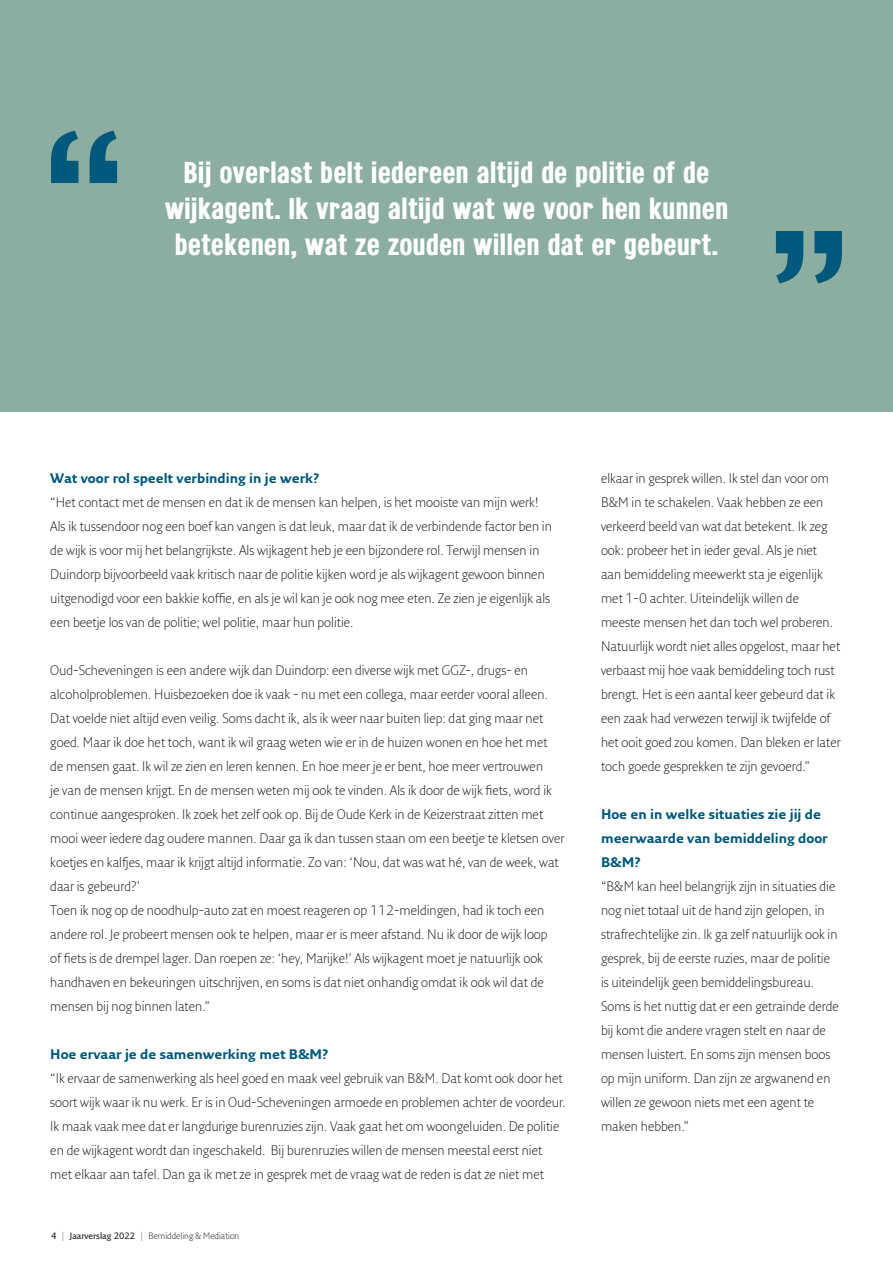
<style>
.page{position:relative;width:893px;height:1263px;background:#fff}
.page>*{position:absolute;margin:0;border:0;box-sizing:border-box;transform-origin:0 0}
.t1{font:700 30px/36px "Meriden";color:#fff;text-align:center}
.t2{font:300 13.5px/24px "Fresco Sans Std";color:#231f20}
.t3{font:700 13.5px/24px "Fresco Sans Std";color:#00597c}
.t4{font:300 9px "Fresco Sans Std";color:#231f20}
.s1{font-weight:600}
</style>
<div class="page">
<div style="left:0;top:0;width:893px;height:411px;background:#8baea1"></div>
<svg style="left:51px;top:131px;width:66px;height:52px"></svg>
<svg style="left:776px;top:231px;width:66px;height:52px"></svg>
<p class="t1" style="left:165px;top:155px;width:565px">Bij overlast belt iedereen altijd de politie of de wijkagent. Ik vraag altijd wat we voor hen kunnen betekenen, wat ze zouden willen dat er gebeurt.</p>
<p class="t3" style="left:50px;top:466px;width:271px">Wat voor rol speelt verbinding in je werk?</p>
<p class="t2" style="left:50px;top:490px;width:503px">“Het contact met de mensen en dat ik de mensen kan helpen, is het mooiste van mijn werk!<br>Als ik tussendoor nog een boef kan vangen is dat leuk, maar dat ik de verbindende factor ben in de wijk is voor mij het belangrijkste. Als wijkagent heb je een bijzondere rol. Terwijl mensen in Duindorp bijvoorbeeld vaak kritisch naar de politie kijken word je als wijkagent gewoon binnen uitgenodigd voor een bakkie koffie, en als je wil kan je ook nog mee eten. Ze zien je eigenlijk als een beetje los van de politie; wel politie, maar hun politie.</p>
<p class="t2" style="left:50px;top:658px;width:516px">Oud-Scheveningen is een andere wijk dan Duindorp: een diverse wijk met GGZ-, drugs- en alcoholproblemen. Huisbezoeken doe ik vaak - nu met een collega, maar eerder vooral alleen.<br>Dat voelde niet altijd even veilig. Soms dacht ik, als ik weer naar buiten liep: dat ging maar net goed. Maar ik doe het toch, want ik wil graag weten wie er in de huizen wonen en hoe het met<br>de mensen gaat. Ik wil ze zien en leren kennen. En hoe meer je er bent, hoe meer vertrouwen<br>je van de mensen krijgt. En de mensen weten mij ook te vinden. Als ik door de wijk fiets, word ik continue aangesproken. Ik zoek het zelf ook op. Bij de Oude Kerk in de Keizerstraat zitten met mooi weer iedere dag oudere mannen. Daar ga ik dan tussen staan om een beetje te kletsen over koetjes en kalfjes, maar ik krijgt altijd informatie. Zo van: ‘Nou, dat was wat hé, van de week, wat daar is gebeurd?’</p>
<p class="t2" style="left:50px;top:898px;width:499px">Toen ik nog op de noodhulp-auto zat en moest reageren op 112-meldingen, had ik toch een andere rol. Je probeert mensen ook te helpen, maar er is meer afstand. Nu ik door de wijk loop of fiets is de drempel lager. Dan roepen ze: ‘hey, Marijke!’ Als wijkagent moet je natuurlijk ook handhaven en bekeuringen uitschrijven, en soms is dat niet onhandig omdat ik ook wil dat de mensen bij nog binnen laten.”</p>
<p class="t3" style="left:50px;top:1042px;width:280px">Hoe ervaar je de samenwerking met B&amp;M?</p>
<p class="t2" style="left:50px;top:1066px;width:517px">“Ik ervaar de samenwerking als heel goed en maak veel gebruik van B&amp;M. Dat komt ook door het soort wijk waar ik nu werk. Er is in Oud-Scheveningen armoede en problemen achter de voordeur.<br>Ik maak vaak mee dat er langdurige burenruzies zijn. Vaak gaat het om woongeluiden. De politie en de wijkagent wordt dan ingeschakeld. Bij burenruzies willen de mensen meestal eerst niet met elkaar aan tafel. Dan ga ik met ze in gesprek met de vraag wat de reden is dat ze niet met</p>
<p class="t4" style="left:51px;top:1230px;width:190px"><span class="s1">4</span> | <span class="s1">Jaarverslag 2022</span> | Bemiddeling &amp; Mediation</p>
<p class="t2" style="left:601px;top:466px;width:241px">elkaar in gesprek willen. Ik stel dan voor om B&amp;M in te schakelen. Vaak hebben ze een verkeerd beeld van wat dat betekent. Ik zeg ook: probeer het in ieder geval. Als je niet aan bemiddeling meewerkt sta je eigenlijk met 1-0 achter. Uiteindelijk willen de meeste mensen het dan toch wel proberen.<br>Natuurlijk wordt niet alles opgelost, maar het verbaast mij hoe vaak bemiddeling toch rust brengt. Het is een aantal keer gebeurd dat ik een zaak had verwezen terwijl ik twijfelde of het ooit goed zou komen. Dan bleken er later toch goede gesprekken te zijn gevoerd.”</p>
<p class="t3" style="left:601px;top:802px;width:228px">Hoe en in welke situaties zie jij de meerwaarde van bemiddeling door<br>B&amp;M?</p>
<p class="t2" style="left:601px;top:874px;width:239px">“B&amp;M kan heel belangrijk zijn in situaties die nog niet totaal uit de hand zijn gelopen, in strafrechtelijke zin. Ik ga zelf natuurlijk ook in gesprek, bij de eerste ruzies, maar de politie is uiteindelijk geen bemiddelingsbureau.<br>Soms is het nuttig dat er een getrainde derde bij komt die andere vragen stelt en naar de mensen luistert. En soms zijn mensen boos op mijn uniform. Dan zijn ze argwanend en willen ze gewoon niets met een agent te maken hebben.”</p>
</div>
